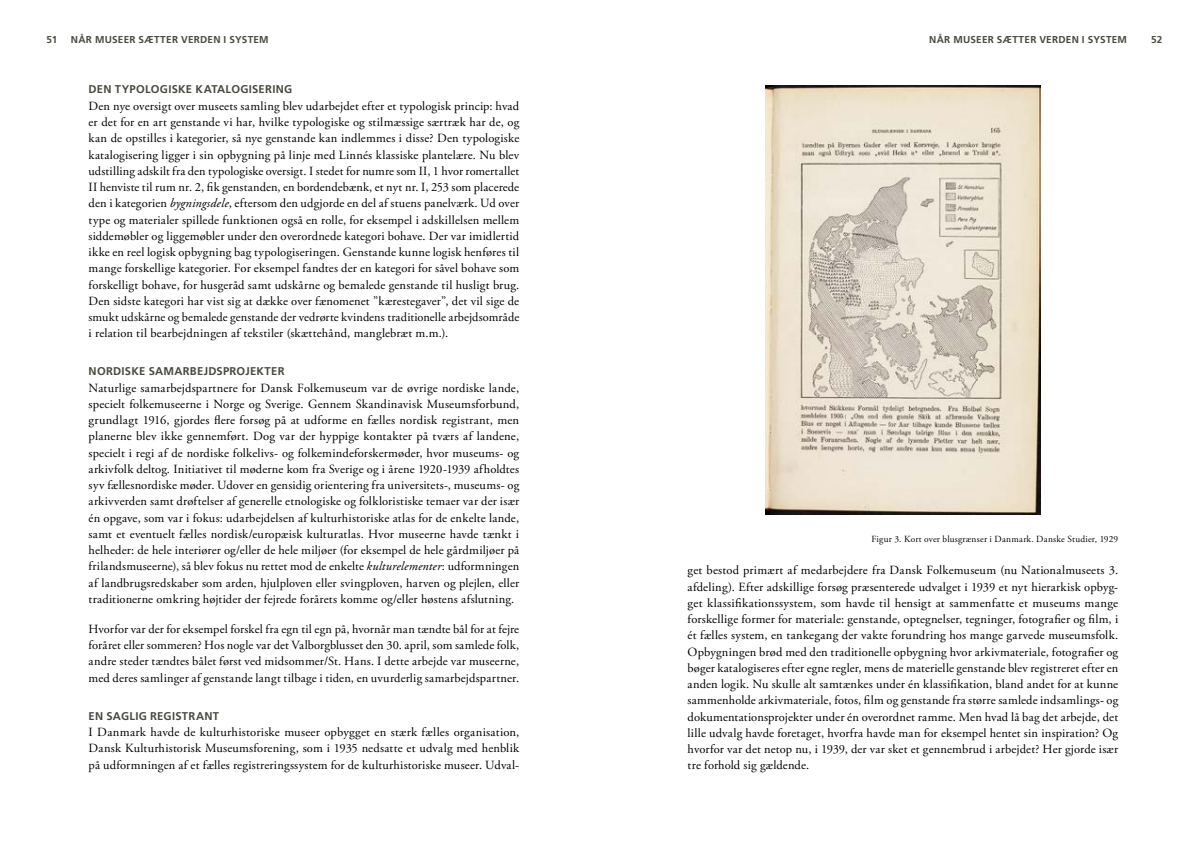
<style>
.page{position:relative;width:1198px;height:847px;background:#fff}
.page>*{position:absolute;margin:0;border:0;box-sizing:border-box;transform-origin:0 0}
.t1{font:12.5px/16.2px "Adobe Garamond Pro";letter-spacing:.015em;color:#000;text-align:justify}
.t2{font:700 11.25px "Frutiger LT Std";letter-spacing:.025em;color:#4a4941}
.t3{font:700 10px "Frutiger LT Std";letter-spacing:.025em;color:#4a4941}
.t4{font:9.38px "Adobe Garamond Pro";letter-spacing:.025em;color:#000}
.s1{font-style:italic}
</style>
<div class="page">
<img style="left:766px;top:85px;width:274px;height:430px">
<p class="t3" style="left:46px;top:34px;width:12px">51</p>
<p class="t3" style="left:71px;top:34px;width:199px">NÅR MUSEER SÆTTER VERDEN I SYSTEM</p>
<p class="t3" style="left:929px;top:34px;width:199px">NÅR MUSEER SÆTTER VERDEN I SYSTEM</p>
<p class="t3" style="left:1151px;top:34px;width:13px">52</p>
<p class="t2" style="left:89px;top:83px;width:205px">DEN TYPOLOGISKE KATALOGISERING</p>
<p class="t1" style="left:89px;top:98px;width:432px">Den nye oversigt over museets samling blev udarbejdet efter et typologisk princip: hvad er det for en art genstande vi har, hvilke typologiske og stilmæssige særtræk har de, og kan de opstilles i kategorier, så nye genstande kan indlemmes i disse? Den typologiske katalogisering ligger i sin opbygning på linje med Linnés klassiske plantelære. Nu blev udstilling adskilt fra den typologiske oversigt. I stedet for numre som II, 1 hvor romertallet II henviste til rum nr. 2, fik genstanden, en bordendebænk, et nyt nr. I, 253 som placerede den i kategorien <span class="s1">bygningsdele</span>, eftersom den udgjorde en del af stuens panelværk. Ud over type og materialer spillede funktionen også en rolle, for eksempel i adskillelsen mellem siddemøbler og liggemøbler under den overordnede kategori bohave. Der var imidlertid ikke en reel logisk opbygning bag typologiseringen. Genstande kunne logisk henføres til mange forskellige kategorier. For eksempel fandtes der en kategori for såvel bohave som forskelligt bohave, for husgeråd samt udskårne og bemalede genstande til husligt brug.<br>Den sidste kategori har vist sig at dække over fænomenet ”kærestegaver”, det vil sige de smukt udskårne og bemalede genstande der vedrørte kvindens traditionelle arbejdsområde i relation til bearbejdningen af tekstiler (skættehånd, manglebræt m.m.).</p>
<p class="t2" style="left:89px;top:365px;width:197px">NORDISKE SAMARBEJDSPROJEKTER</p>
<p class="t1" style="left:89px;top:380px;width:432px">Naturlige samarbejdspartnere for Dansk Folkemuseum var de øvrige nordiske lande, specielt folkemuseerne i Norge og Sverige. Gennem Skandinavisk Museumsforbund, grundlagt 1916, gjordes flere forsøg på at udforme en fælles nordisk registrant, men planerne blev ikke gennemført. Dog var der hyppige kontakter på tværs af landene, specielt i regi af de nordiske folkelivs- og folkemindeforskermøder, hvor museums- og arkivfolk deltog. Initiativet til møderne kom fra Sverige og i årene 1920-1939 afholdtes syv fællesnordiske møder. Udover en gensidig orientering fra universitets-, museums- og arkivverden samt drøftelser af generelle etnologiske og folkloristiske temaer var der især én opgave, som var i fokus: udarbejdelsen af kulturhistoriske atlas for de enkelte lande, samt et eventuelt fælles nordisk/europæisk kulturatlas. Hvor museerne havde tænkt i helheder: de hele interiører og/eller de hele miljøer (for eksempel de hele gårdmiljøer på frilandsmuseerne), så blev fokus nu rettet mod de enkelte <span class="s1">kulturelementer</span>: udformningen af landbrugsredskaber som arden, hjulploven eller svingploven, harven og plejlen, eller traditionerne omkring højtider der fejrede forårets komme og/eller høstens afslutning.</p>
<p class="t1" style="left:89px;top:621px;width:432px">Hvorfor var der for eksempel forskel fra egn til egn på, hvornår man tændte bål for at fejre foråret eller sommeren? Hos nogle var det Valborgblusset den 30. april, som samlede folk, andre steder tændtes bålet først ved midsommer/St. Hans. I dette arbejde var museerne, med deres samlinger af genstande langt tilbage i tiden, en uvurderlig samarbejdspartner.</p>
<p class="t2" style="left:89px;top:709px;width:132px">EN SAGLIG REGISTRANT</p>
<p class="t1" style="left:89px;top:724px;width:432px">I Danmark havde de kulturhistoriske museer opbygget en stærk fælles organisation, Dansk Kulturhistorisk Museumsforening, som i 1935 nedsatte et udvalg med henblik på udformningen af et fælles registreringssystem for de kulturhistoriske museer. Udval-</p>
<p class="t4" style="left:871px;top:533px;width:248px">Figur 3. Kort over blusgrænser i Danmark. Danske Studier, 1929</p>
<p class="t1" style="left:687px;top:563px;width:432px">get bestod primært af medarbejdere fra Dansk Folkemuseum (nu Nationalmuseets 3. afdeling). Efter adskillige forsøg præsenterede udvalget i 1939 et nyt hierarkisk opbyg&shy;get klassifikationssystem, som havde til hensigt at sammenfatte et museums mange forskellige former for materiale: genstande, optegnelser, tegninger, fotografier og film, i ét fælles system, en tankegang der vakte forundring hos mange garvede museumsfolk.<br>Opbygningen brød med den traditionelle opbygning hvor arkivmateriale, fotografier og bøger katalogiseres efter egne regler, mens de materielle genstande blev registreret efter en anden logik. Nu skulle alt samtænkes under én klassifikation, bland andet for at kunne sammenholde arkivmateriale, fotos, film og genstande fra større samlede indsamlings- og dokumentationsprojekter under én overordnet ramme. Men hvad lå bag det arbejde, det lille udvalg havde foretaget, hvorfra havde man for eksempel hentet sin inspiration? Og hvorfor var det netop nu, i 1939, der var sket et gennembrud i arbejdet? Her gjorde især tre forhold sig gældende.</p>
</div>
